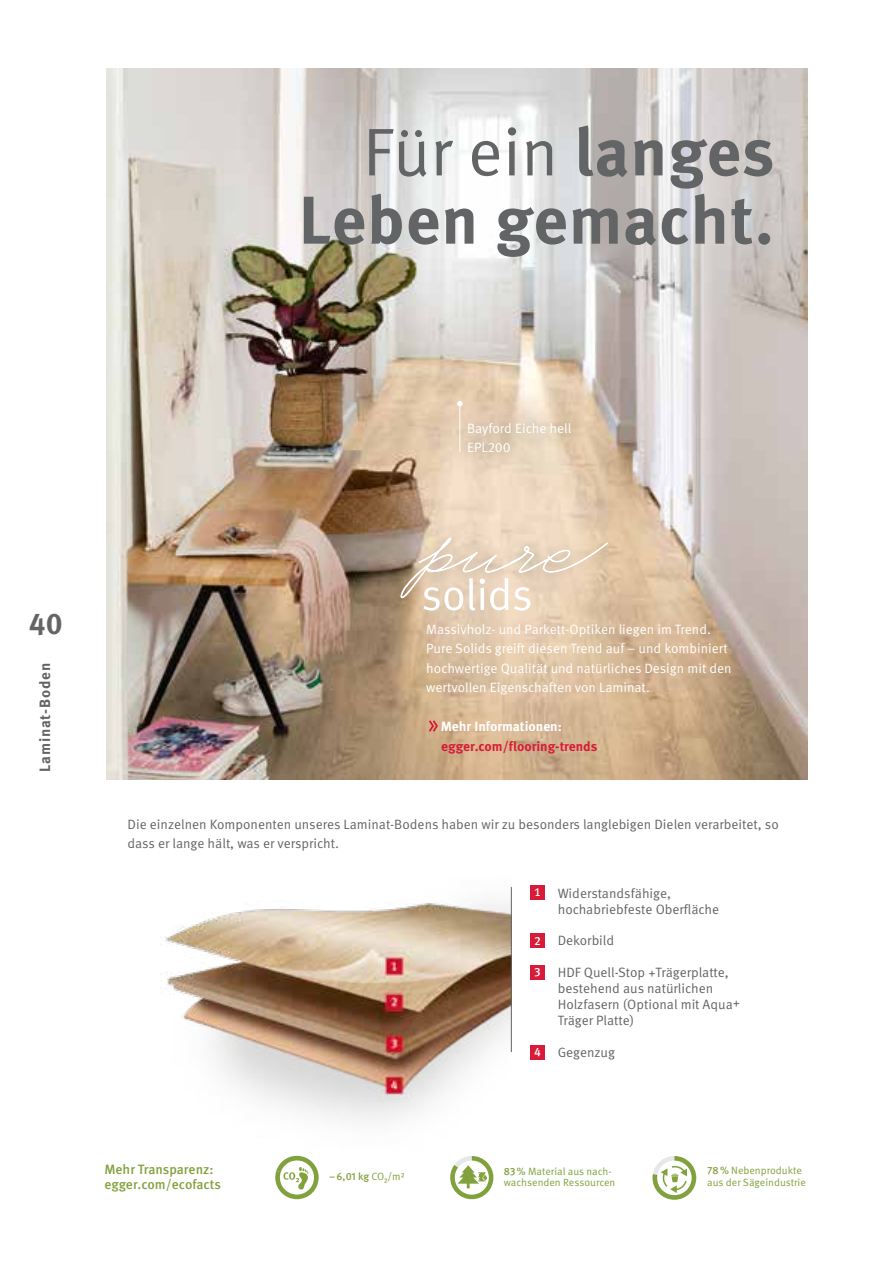
<style>
.page{position:relative;width:893px;height:1263px;background:#fff}
.page>*{position:absolute;margin:0;border:0;box-sizing:border-box;transform-origin:0 0}
.t1{font:700 67.5px/68.2px "Meta Pro";letter-spacing:.01em;color:#636466;text-align:right}
.t2{font:700 30px "Meta Pro";color:#636466}
.t3{font:700 15px "Meta Pro";letter-spacing:.05em;color:#636466}
.t4{font:13.5px/16.2px "Meta Pro";color:#636466}
.t5{font:13.5px/19.5px "Meta Pro";color:#fff}
.t6{font:500 13.5px/15px "Meta Pro";letter-spacing:-.005em;color:#81a13d}
.t7{font:700 13.5px "Meta Pro";color:#d71b38}
.t8{font:700 13.5px "Meta Pro";color:#fff}
.t9{font:500 12px "Meta Pro";color:#fff}
.t10{font:10.5px/11.2px "Meta Pro";color:#81a13d}
.t11{font:500 10.5px "Meta Pro";color:#81a13d}
.s1{font-weight:400}
.s2{font-size:15px;color:#fff}
.s3{font-weight:500;font-size:12px;color:#fff}
.s4{font-weight:500}
</style>
<div class="page">
<img style="left:160px;top:887px;width:351px;height:269px">
<img style="left:106px;top:68px;width:702px;height:712px">
<svg style="left:275px;top:1156px;width:44px;height:43px"></svg>
<svg style="left:450px;top:1156px;width:43px;height:43px"></svg>
<svg style="left:652px;top:1156px;width:44px;height:44px"></svg>
<svg style="left:429px;top:720px;width:9px;height:11px"></svg>
<div style="left:445px;top:401px;width:147px;height:74px;background:#000;opacity:.5"></div>
<hr style="left:459px;top:404px;width:1px;height:48px;background:#fff">
<svg style="left:457px;top:401px;width:6px;height:5px"></svg>
<div style="left:387px;top:525px;width:233px;height:86px;background:#000;opacity:.36"></div>
<svg style="left:400px;top:537px;width:208px;height:74px;background:#e4d0bb"></svg>
<hr style="left:511px;top:887px;width:1px;height:165px;background:#636466">
<div style="left:530px;top:885px;width:15px;height:15px;background:#d71b38"></div>
<div style="left:530px;top:933px;width:15px;height:15px;background:#d71b38"></div>
<div style="left:530px;top:965px;width:15px;height:15px;background:#d71b38"></div>
<div style="left:530px;top:1045px;width:15px;height:15px;background:#d71b38"></div>
<h1 class="t1" style="left:299px;top:114px;width:477px"><span class="s1">Für ein</span> langes<br>Leben gemacht.</h1>
<p class="t5" style="left:467px;top:418px;width:106px">Bayford Eiche hell<br>EPL200</p>
<h2 class="t2" style="left:29px;top:600px;width:35px">40</h2>
<p class="t3" style="left:33px;top:772px;width:111px;rotate:-90deg">Laminat-Boden</p>
<p class="t5" style="left:426px;top:619px;width:307px">Massivholz- und Parkett-Optiken liegen im Trend.<br>Pure Solids greift diesen Trend auf – und kombiniert hochwertige Qualität und natürliches Design mit den wertvollen Eigenschaften von Laminat.</p>
<p class="t8" style="left:441px;top:716px;width:123px">Mehr Informationen:</p>
<p class="t7" style="left:441px;top:735px;width:158px">egger.com/flooring-trends</p>
<p class="t4" style="left:128px;top:814px;width:653px;line-height:19.5px">Die einzelnen Komponenten unseres Laminat-Bodens haben wir zu besonders langlebigen Dielen verarbeitet, so dass er lange hält, was er verspricht.</p>
<p class="t6" style="left:104px;top:1162px;width:118px">Mehr Transparenz: egger.com/ecofacts</p>
<p class="t4" style="left:558px;top:885px;width:163px;text-indent:-23px"><span class="s2">1</span> Widerstandsfähige, hochabriebfeste Oberfläche</p>
<p class="t4" style="left:534px;top:933px;width:82px"><span class="s3">2</span> Dekorbild</p>
<p class="t9" style="left:534px;top:964px;width:8px">3</p>
<p class="t4" style="left:558px;top:964px;width:184px">HDF Quell-Stop +Trägerplatte, bestehend aus natürlichen<br>Holzfasern (Optional mit Aqua+<br>Träger Platte)</p>
<p class="t4" style="left:534px;top:1044px;width:82px"><span class="s3">4</span> Gegenzug</p>
<p class="t11" style="left:329px;top:1170px;width:77px">–6,01 kg <span class="s1">CO₂/m²</span></p>
<p class="t10" style="left:504px;top:1166px;width:113px"><span class="s4">83%</span> Material aus nach&shy;wachsenden Ressourcen</p>
<p class="t10" style="left:707px;top:1165px;width:100px"><span class="s4">78%</span> Nebenprodukte aus der Sägeindustrie</p>
</div>
